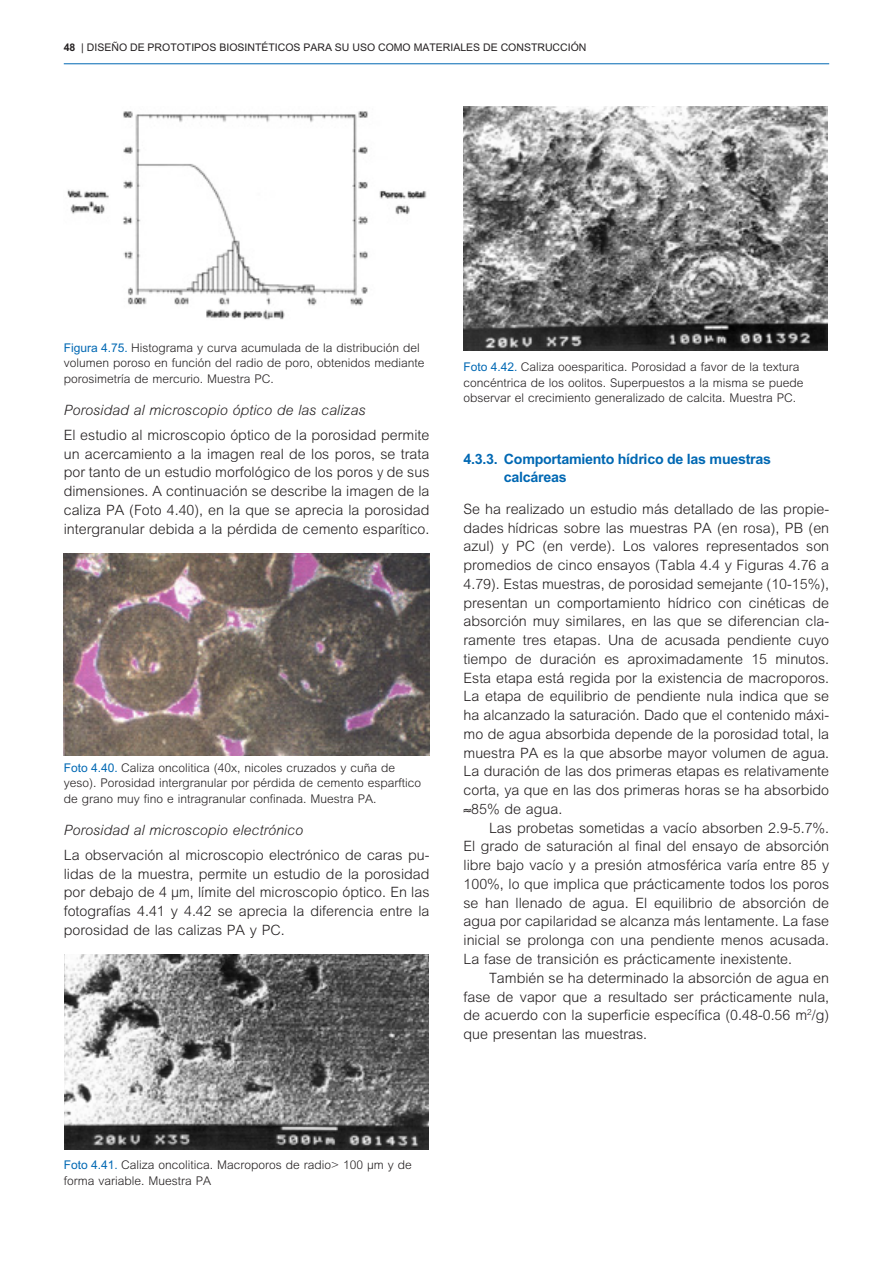
<style>
.page{position:relative;width:893px;height:1263px;background:#fff}
.page>*{position:absolute;margin:0;border:0;box-sizing:border-box;transform-origin:0 0}
.t1{font:300 14.25px/18.8px "M Arial";color:#231f20;text-align:justify}
.t2{font:italic 300 14.25px "M Arial";color:#231f20}
.t3{font:700 14.25px/18.8px "M Arial";letter-spacing:-.02em;color:#0168b3}
.t4{font:300 12px/15.8px "M Arial";color:#231f20}
.t5{font:10.5px "M Arial";color:#231f20}
.s1{font-weight:700}
.s2{font-weight:400;color:#0168b3}
</style>
<div class="page">
<hr style="left:64px;top:63px;width:765px;height:1px;background:#0168b3">
<img style="left:67px;top:111px;width:360px;height:209px">
<img style="left:64px;top:553px;width:365px;height:203px">
<img style="left:65px;top:955px;width:364px;height:194px">
<img style="left:463px;top:106px;width:364px;height:245px">
<p class="t5" style="left:64px;top:41px;width:248px"><span class="s1">48</span> | DI SEÑO DE PROTOTIPOS BI OSINTÉTICOS PARA</p>
<p class="t5" style="left:335px;top:41px;width:210px">SU USO COMO MATERIALES DE CONSTRUCCI</p>
<p class="t5" style="left:571px;top:41px;width:16px">ÓN</p>
<p class="t4" style="left:64px;top:340px;width:362px"><span class="s2">Figura 4.75.</span> Histograma y curva acumulada de la distribución del volumen poroso en función del radio de poro, obtenidos mediante porosimetría de mercurio. Muestra PC.</p>
<p class="t2" style="left:64px;top:401px;width:303px">Porosidad al microscopio óptico de las calizas</p>
<p class="t1" style="left:64px;top:425px;width:367px">El estudio al microscopio óptico de la porosidad permite un acercamiento a la imagen real de los poros, se trata por tanto de un estudio morfológico de los poros y de sus dimensiones. A continuación se describe la imagen de la caliza PA (Foto 4.40), en la que se aprecia la porosidad intergranular debida a la pérdida de cemento esparítico.</p>
<p class="t4" style="left:64px;top:759px;width:359px"><span class="s2">Foto 4.40.</span> Caliza oncolitica (40x, nicoles cruzados y cuña de yeso). Porosidad intergranular por pérdida de cemento esparftico de grano muy fino e intragranular confinada. Muestra PA.</p>
<p class="t2" style="left:64px;top:821px;width:241px">Porosidad al microscopio electrónico</p>
<p class="t1" style="left:64px;top:845px;width:367px">La observación al microscopio electrónico de caras pu&shy;lidas de la muestra, permite un estudio de la porosidad por debajo de 4 µm, límite del microscopio óptico. En las fotografías 4.41 y 4.42 se aprecia la diferencia entre la porosidad de las calizas PA y PC.</p>
<p class="t4" style="left:463px;top:359px;width:342px"><span class="s2">Foto 4.42.</span> Caliza ooesparitica. Porosidad a favor de la textura concéntrica de los oolitos. Superpuestos a la misma se puede observar el crecimiento generalizado de calcita. Muestra PC.</p>
<p class="t3" style="left:504px;top:449px;width:269px;text-indent:-40px">4.3.3. Comportamiento hídrico de las muestras calcáreas</p>
<p class="t1" style="left:463px;top:499px;width:367px">Se ha realizado un estudio más detallado de las propie&shy;dades hídricas sobre las muestras PA (en rosa), PB (en azul) y PC (en verde). Los valores representados son promedios de cinco ensayos (Tabla 4.4 y Figuras 4.76 a 4.79). Estas muestras, de porosidad semejante (10-15%), presentan un comportamiento hídrico con cinéticas de absorción muy similares, en las que se diferencian cla&shy;ramente tres etapas. Una de acusada pendiente cuyo tiempo de duración es aproximadamente 15 minutos.<br>Esta etapa está regida por la existencia de macroporos.<br>La etapa de equilibrio de pendiente nula indica que se ha alcanzado la saturación. Dado que el contenido máxi&shy;mo de agua absorbida depende de la porosidad total, la muestra PA es la que absorbe mayor volumen de agua.<br>La duración de las dos primeras etapas es relativamente corta, ya que en las dos primeras horas se ha absorbido ≈85% de agua.</p>
<p class="t1" style="left:463px;top:818px;width:367px;text-indent:26px">Las probetas sometidas a vacío absorben 2.9-5.7%.<br>El grado de saturación al final del ensayo de absorción libre bajo vacío y a presión atmosférica varía entre 85 y 100%, lo que implica que prácticamente todos los poros se han llenado de agua. El equilibrio de absorción de agua por capilaridad se alcanza más lentamente. La fase inicial se prolonga con una pendiente menos acusada.<br>La fase de transición es prácticamente inexistente.</p>
<p class="t1" style="left:463px;top:968px;width:367px;text-indent:26px">También se ha determinado la absorción de agua en fase de vapor que a resultado ser prácticamente nula, de acuerdo con la superficie específica (0.48-0.56 m<sup>2</sup>/g) que presentan las muestras.</p>
<p class="t4" style="left:64px;top:1157px;width:350px"><span class="s2">Foto 4.41.</span> Caliza oncolitica. Macroporos de radio&gt; 100 µm y de forma variable. Muestra PA</p>
</div>
